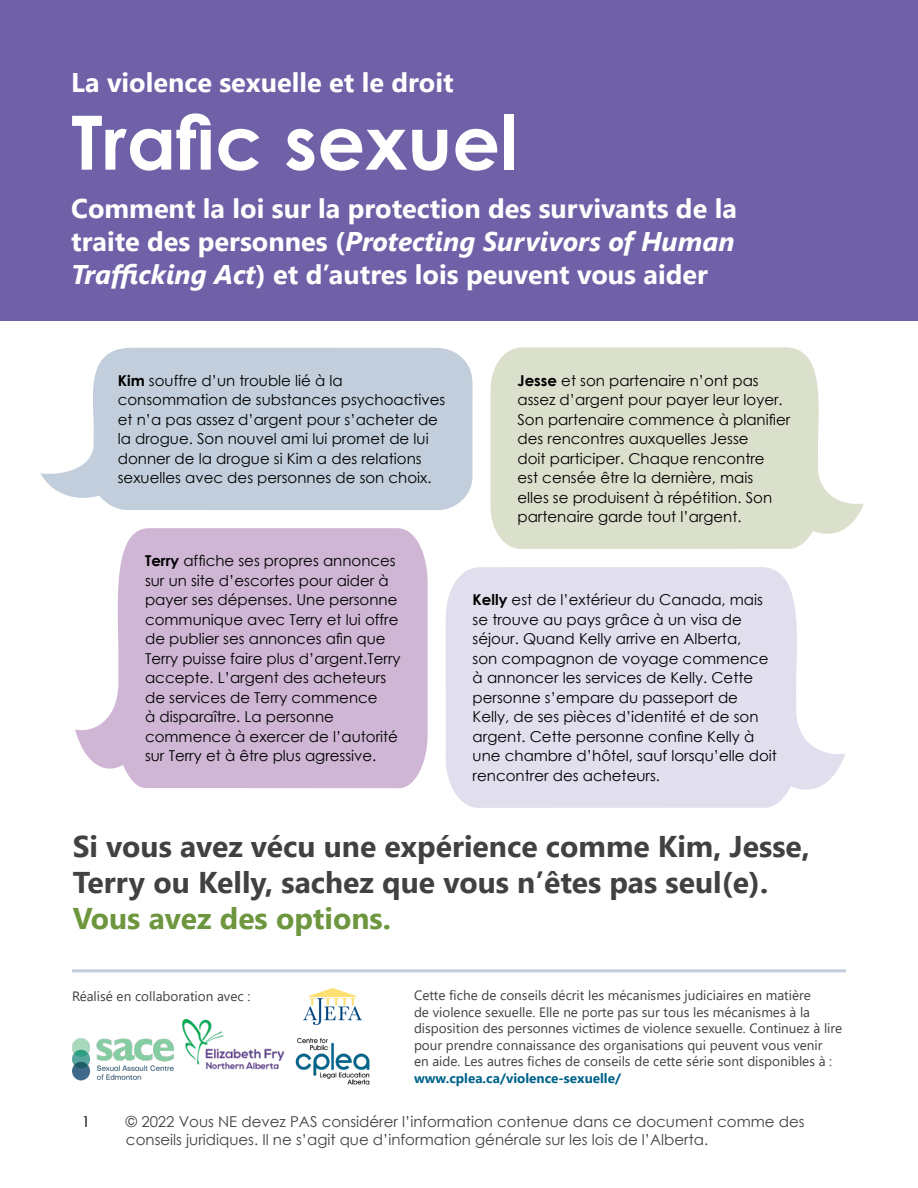
<style>
.page{position:relative;width:918px;height:1188px;background:#fff}
.page>*{position:absolute;margin:0;border:0;box-sizing:border-box;transform-origin:0 0}
.t1{font:700 75px "Century Gothic";color:#fff}
.t2{font:700 30px/36px "Segoe UI";color:#414042}
.t3{font:700 30px "Segoe UI";color:#6d963e}
.t4{font:700 27px/33px "Segoe UI";color:#fff;text-align:justify}
.t5{font:15px/19.5px "Century Gothic";color:#000}
.t6{font:15px/18px "Century Gothic";color:#414042}
.t7{font:13.5px/16.5px "Segoe UI";color:#414042}
.t8{font:700 13.5px "Segoe UI";color:#00638b}
.s1{font-style:italic}
.s2{font-weight:700}
</style>
<div class="page">
<hr style="left:72px;top:969px;width:774px;height:3px;background:#c2cedc">
<img style="left:303px;top:988px;width:59px;height:37px">
<img style="left:295px;top:1037px;width:75px;height:48px">
<img style="left:183px;top:1019px;width:101px;height:51px">
<img style="left:72px;top:1039px;width:102px;height:42px">
<svg style="left:490px;top:347px;width:374px;height:202px;background:#dfe3d2"></svg>
<svg style="left:40px;top:348px;width:433px;height:162px;background:#c9d3e0"></svg>
<svg style="left:75px;top:528px;width:353px;height:261px;background:#d5beda"></svg>
<svg style="left:445px;top:567px;width:400px;height:241px;background:#e4e2f0"></svg>
<div style="left:0;top:0;width:918px;height:320px;background:#6f60a8"></div>
<h3 class="t4" style="left:71px;top:63px;width:384px">La violence sexuelle et le droit</h3>
<h1 class="t1" style="left:71px;top:86px;width:448px">Trafic sexuel</h1>
<h3 class="t4" style="left:71px;top:189px;width:667px">Comment la loi sur la protection des survivants de la traite des personnes (<span class="s1">Protecting Survivors of Human Trafficking Act</span>) et d’autres lois peuvent vous aider</h3>
<p class="t5" style="left:118px;top:370px;width:329px"><span class="s2">Kim</span> souffre d’un trouble lié à la consommation de substances psychoactives et n’a pas assez d’argent pour s’acheter de la drogue. Son nouvel ami lui promet de lui donner de la drogue si Kim a des relations sexuelles avec des personnes de son choix.</p>
<p class="t5" style="left:145px;top:551px;width:257px"><span class="s2">Terry</span> affiche ses propres annonces sur un site d’escortes pour aider à payer ses dépenses. Une personne communique avec Terry et lui offre de publier ses annonces afin que Terry puisse faire plus d’argent.Terry accepte. L’argent des acheteurs de services de Terry commence<br>à disparaître. La personne commence à exercer de l’autorité sur Terry et à être plus agressive.</p>
<p class="t5" style="left:518px;top:370px;width:274px"><span class="s2">Jesse</span> et son partenaire n’ont pas assez d’argent pour payer leur loyer.<br>Son partenaire commence à planifier des rencontres auxquelles Jesse<br>doit participer. Chaque rencontre<br>est censée être la dernière, mais<br>elles se produisent à répétition. Son partenaire garde tout l’argent.</p>
<p class="t5" style="left:473px;top:590px;width:306px"><span class="s2">Kelly</span> est de l’extérieur du Canada, mais se trouve au pays grâce à un visa de séjour. Quand Kelly arrive en Alberta,<br>son compagnon de voyage commence à annoncer les services de Kelly. Cette personne s’empare du passeport de Kelly, de ses pièces d’identité et de son argent. Cette personne confine Kelly à une chambre d’hôtel, sauf lorsqu’elle doit rencontrer des acheteurs.</p>
<h2 class="t2" style="left:73px;top:826px;width:739px">Si vous avez vécu une expérience comme Kim, Jesse,<br>Terry ou Kelly, sachez que vous n’êtes pas seul(e).</h2>
<h2 class="t3" style="left:73px;top:890px;width:320px">Vous avez des options.</h2>
<p class="t7" style="left:72px;top:987px;width:180px">Réalisé en collaboration avec :</p>
<p class="t7" style="left:414px;top:986px;width:430px">Cette fiche de conseils décrit les mécanismes judiciaires en matière<br>de violence sexuelle. Elle ne porte pas sur tous les mécanismes à la disposition des personnes victimes de violence sexuelle. Continuez à lire pour prendre connaissance des organisations qui peuvent vous venir<br>en aide. Les autres fiches de conseils de cette série sont disponibles à :</p>
<p class="t8" style="left:414px;top:1065px;width:209px">www.cplea.ca/violence-sexuelle/</p>
<p class="t6" style="left:82px;top:1113px;width:10px">1</p>
<p class="t6" style="left:126px;top:1113px;width:680px">© 2022 Vous NE devez PAS considérer l’information contenue dans ce document comme des conseils juridiques. Il ne s’agit que d’information générale sur les lois de l’Alberta.</p>
</div>
